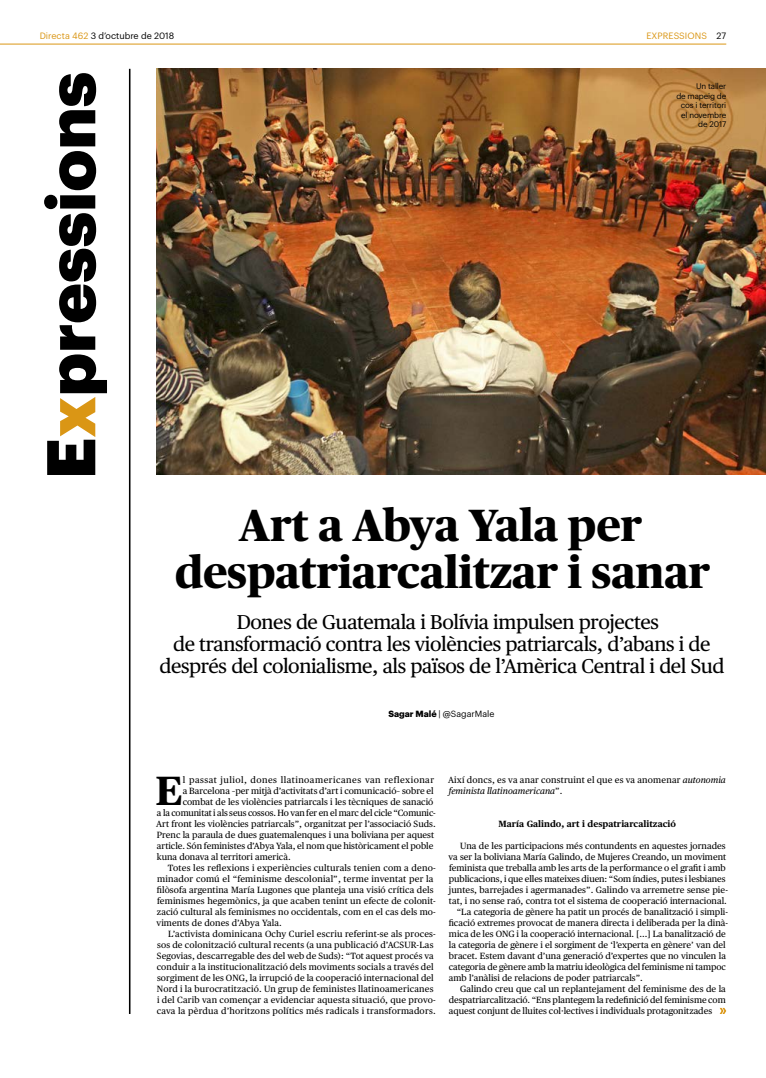
<style>
.page{position:relative;width:766px;height:1078px;background:#fff}
.page>*{position:absolute;margin:0;border:0;box-sizing:border-box;transform-origin:0 0}
.t1{font:900 67.2px "Graphik";color:#000}
.t2{font:800 45px/47.5px "Publico";color:#000;text-align:center}
.t3{font:700 40.7px "Publico Text";color:#000}
.t4{font:20px/22px "Publico Text";letter-spacing:-.02em;color:#000;text-align:center}
.t5{font:9px/11px "Publico Text";letter-spacing:.005em;color:#000}
.t6{font:9px "Publico Text";letter-spacing:.05em;color:#000}
.t7{font:700 9px "Publico Text";color:#000}
.t8{font:9px "Graphik";color:#000}
.t9{font:9px "Graphik";letter-spacing:.005em;color:#da9615}
.t10{font:8.8px "Graphik";color:#000}
.t11{font:8px/9.5px "Graphik";letter-spacing:-.02em;color:#000;text-align:right}
.s1{color:#da9615}
.s2{color:#000}
.s3{font-weight:700}
.s4{font-style:italic}
</style>
<div class="page">
<hr style="left:0;top:44px;width:726px;height:1px;background:#da9615">
<img style="left:156px;top:69px;width:609px;height:405px">
<hr style="left:129px;top:69px;width:1px;height:944px;background:#000">
<svg style="left:719px;top:1007px;width:7px;height:6px"></svg>
<p class="t8" style="left:40px;top:29px;width:136px"><span class="s1">Directa 462</span> 3 d’octubre de 2018</p>
<h1 class="t1" style="left:18px;top:479px;width:408px;rotate:-90deg">E<span class="s1">x</span>pressions</h1>
<p class="t9" style="left:646px;top:29px;width:81px">EXPRESSIONS <span class="s2">27</span></p>
<p class="t11" style="left:676px;top:81px;width:51px">Un taller<br>de mapeig de cos i territori el novembre de 2017</p>
<h2 class="t2" style="left:175px;top:501px;width:536px">Art a Abya Yala per despatriarcalitzar i sanar</h2>
<h3 class="t4" style="left:159px;top:610px;width:566px">Dones de Guatemala i Bolívia impulsen projectes<br>de transformació contra les violències patriarcals, d’abans i de després del colonialisme, als països de l’Amèrica Central i del Sud</h3>
<p class="t10" style="left:388px;top:706px;width:107px"><span class="s3">Sagar Malé</span> | @SagarMale</p>
<h3 class="t3" style="left:155px;top:765px;width:29px">E</h3>
<p class="t6" style="left:183px;top:774px;width:253px">l passat juliol, dones llatinoamericanes van reflexionar</p>
<p class="t5" style="left:183px;top:785px;width:252px">a Barcelona –per mitjà d’activitats d’art i comunicació– sobre el</p>
<p class="t5" style="left:183px;top:796px;width:252px">combat de les violències patriarcals i les tècniques de sanació</p>
<p class="t5" style="left:157px;top:807px;width:280px">a la comunitat i als seus cossos. Ho van fer en el marc del cicle “Comunic-</p>
<p class="t5" style="left:156px;top:818px;width:281px">Art front les violències patriarcals”, organitzat per l’associació Suds.</p>
<p class="t5" style="left:157px;top:829px;width:278px">Prenc la paraula de dues guatemalenques i una boliviana per aquest</p>
<p class="t5" style="left:157px;top:840px;width:278px">article. Són feministes d’Abya Yala, el nom que històricament el poble</p>
<p class="t5" style="left:157px;top:851px;width:135px">kuna donava al territori americà.</p>
<p class="t5" style="left:168px;top:862px;width:269px">Totes les reflexions i experiències culturals tenien com a deno-</p>
<p class="t5" style="left:157px;top:873px;width:278px">minador comú el “feminisme descolonial”, terme inventat per la</p>
<p class="t5" style="left:157px;top:884px;width:278px">filòsofa argentina María Lugones que planteja una visió crítica dels</p>
<p class="t5" style="left:157px;top:895px;width:280px">feminismes hegemònics, ja que acaben tenint un efecte de colonit-</p>
<p class="t5" style="left:157px;top:906px;width:280px">zació cultural als feminismes no occidentals, com en el cas dels mo-</p>
<p class="t5" style="left:156px;top:917px;width:127px">viments de dones d’Abya Yala.</p>
<p class="t5" style="left:168px;top:928px;width:269px">L’activista dominicana Ochy Curiel escriu referint-se als proces-</p>
<p class="t5" style="left:157px;top:939px;width:278px">sos de colonització cultural recents (a una publicació d’ACSUR-Las</p>
<p class="t5" style="left:157px;top:950px;width:278px">Segovias, descarregable des del web de Suds): “Tot aquest procés va</p>
<p class="t5" style="left:157px;top:961px;width:278px">conduir a la institucionalització dels moviments socials a través del</p>
<p class="t5" style="left:157px;top:972px;width:278px">sorgiment de les ONG, la irrupció de la cooperació internacional del</p>
<p class="t5" style="left:157px;top:983px;width:278px">Nord i la burocratització. Un grup de feministes llatinoamericanes</p>
<p class="t5" style="left:157px;top:994px;width:280px">i del Carib van començar a evidenciar aquesta situació, que provo-</p>
<p class="t5" style="left:157px;top:1005px;width:280px">cava la pèrdua d’horitzons polítics més radicals i transformadors.</p>
<p class="t5" style="left:448px;top:774px;width:279px">Així doncs, es va anar construint el que es va anomenar <span class="s4">autonomia feminista llatinoamericana</span>”.</p>
<p class="t7" style="left:498px;top:818px;width:179px">María Galindo, art i despatriarcalització</p>
<p class="t5" style="left:460px;top:840px;width:267px">Una de les participacions més contundents en aquestes jornades</p>
<p class="t5" style="left:448px;top:851px;width:279px">va ser la boliviana María Galindo, de Mujeres Creando, un moviment</p>
<p class="t5" style="left:449px;top:862px;width:278px">feminista que treballa amb les arts de la performance o el grafit i amb</p>
<p class="t5" style="left:448px;top:873px;width:278px">publicacions, i que elles mateixes diuen: “Som índies, putes i lesbianes</p>
<p class="t5" style="left:448px;top:884px;width:280px">juntes, barrejades i agermanades”. Galindo va arremetre sense pie-</p>
<p class="t5" style="left:449px;top:895px;width:279px">tat, i no sense raó, contra tot el sistema de cooperació internacional.</p>
<p class="t5" style="left:456px;top:906px;width:273px">“La categoria de gènere ha patit un procés de banalització i simpli-</p>
<p class="t5" style="left:448px;top:917px;width:281px">ficació extremes provocat de manera directa i deliberada per la dinà-</p>
<p class="t5" style="left:449px;top:928px;width:278px">mica de les ONG i la cooperació internacional. [...] La banalització de</p>
<p class="t5" style="left:449px;top:939px;width:278px">la categoria de gènere i el sorgiment de ‘l’experta en gènere’ van del</p>
<p class="t5" style="left:449px;top:950px;width:278px">bracet. Estem davant d’una generació d’expertes que no vinculen la</p>
<p class="t5" style="left:448px;top:961px;width:278px">categoria de gènere amb la matriu ideològica del feminisme ni tampoc</p>
<p class="t5" style="left:449px;top:972px;width:195px">amb l’anàlisi de relacions de poder patriarcals”.</p>
<p class="t5" style="left:460px;top:983px;width:267px">Galindo creu que cal un replantejament del feminisme des de la</p>
<p class="t5" style="left:448px;top:994px;width:278px">despatriarcalització. “Ens plantegem la redefinició del feminisme com</p>
<p class="t5" style="left:449px;top:1005px;width:265px">aquest conjunt de lluites col·lectives i individuals protagonitzades</p>
</div>
